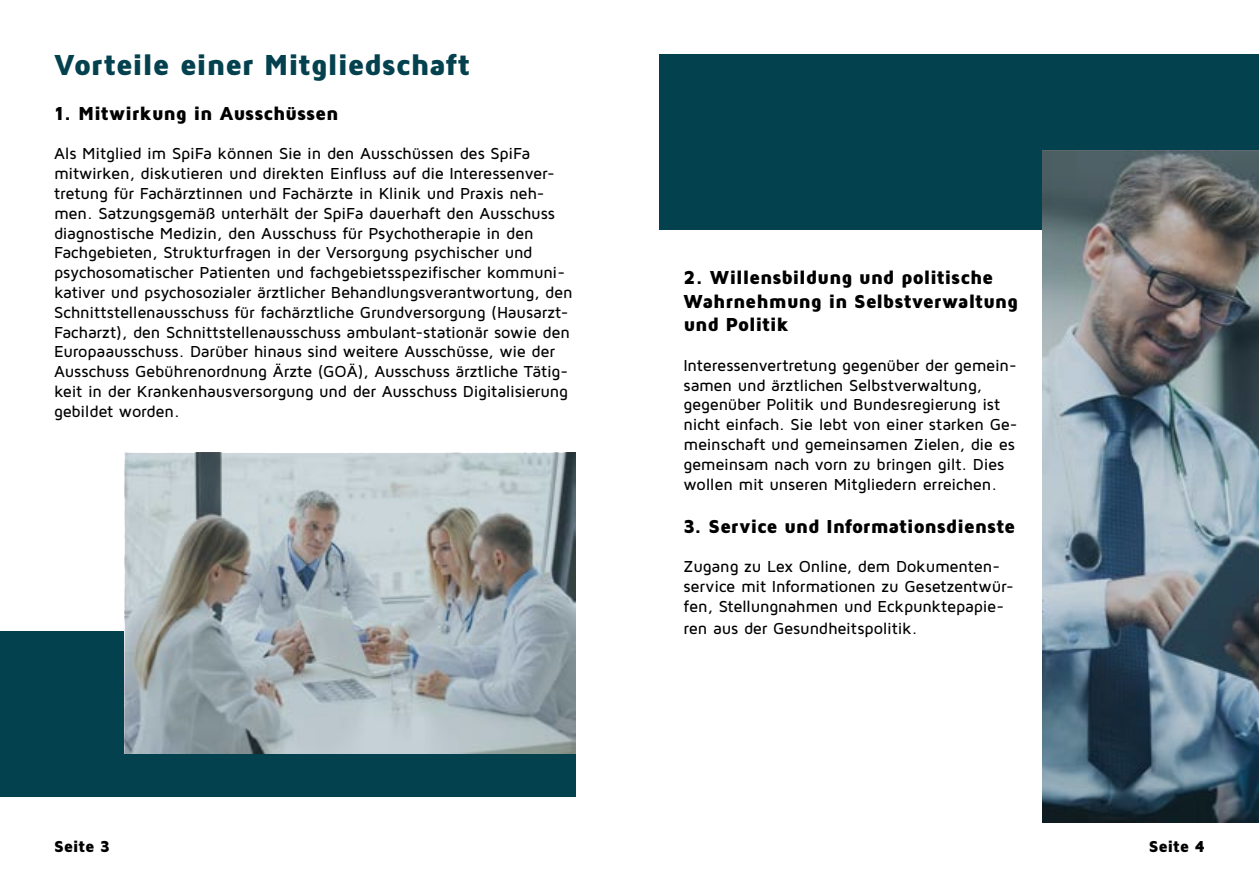
<style>
.page{position:relative;width:1259px;height:893px;background:#fff}
.page>*{position:absolute;margin:0;border:0;box-sizing:border-box;transform-origin:0 0}
.t1{font:900 30px "Maven Pro";letter-spacing:-.015em;color:#04414f}
.t2{font:900 19.5px/23.4px "Maven Pro";letter-spacing:-.015em;color:#000}
.t3{font:500 16.5px/19.8px "Maven Pro";letter-spacing:-.015em;color:#000}
.t4{font:900 16.5px "Maven Pro";letter-spacing:-.015em;color:#000}
</style>
<div class="page">
<div style="left:659px;top:54px;width:600px;height:176px;background:#04414f"></div>
<div style="left:0;top:631px;width:575px;height:166px;background:#04414f"></div>
<svg style="left:125px;top:453px;width:450px;height:301px;background:#a3adb0"></svg>
<img style="left:1042px;top:151px;width:217px;height:671px">
<h1 class="t1" style="left:54px;top:46px;width:417px">Vorteile einer Mitgliedschaft</h1>
<p class="t2" style="left:54px;top:101px;width:286px">1. Mitwirkung in Ausschüssen</p>
<p class="t3" style="left:54px;top:143px;width:520px">Als Mitglied im SpiFa können Sie in den Ausschüssen des SpiFa mitwirken, diskutieren und direkten Einfluss auf die Interessenver&shy;tretung für Fachärztinnen und Fachärzte in Klinik und Praxis neh&shy;men. Satzungsgemäß unterhält der SpiFa dauerhaft den Ausschuss diagnostische Medizin, den Ausschuss für Psychotherapie in den Fachgebieten, Strukturfragen in der Versorgung psychischer und psychosomatischer Patienten und fachgebietsspezifischer kommuni&shy;kativer und psychosozialer ärztlicher Behandlungsverantwortung, den Schnittstellenausschuss für fachärztliche Grundversorgung (Hausarzt-Facharzt), den Schnittstellenausschuss ambulant-stationär sowie den Europaausschuss. Darüber hinaus sind weitere Ausschüsse, wie der Ausschuss Gebührenordnung Ärzte (GOÄ), Ausschuss ärztliche Tätig&shy;keit in der Krankenhausversorgung und der Ausschuss Digitalisierung gebildet worden.</p>
<p class="t2" style="left:683px;top:265px;width:336px">2. Willensbildung und politische<br>Wahrnehmung in Selbstverwaltung und Politik</p>
<p class="t3" style="left:683px;top:355px;width:335px">Interessenvertretung gegenüber der gemein&shy;samen und ärztlichen Selbstverwaltung, gegenüber Politik und Bundesregierung ist nicht einfach. Sie lebt von einer starken Ge&shy;meinschaft und gemeinsamen Zielen, die es gemeinsam nach vorn zu bringen gilt. Dies wollen mit unseren Mitgliedern erreichen.</p>
<p class="t2" style="left:683px;top:514px;width:333px">3. Service und Informationsdienste</p>
<p class="t3" style="left:683px;top:556px;width:332px">Zugang zu Lex Online, dem Dokumenten&shy;service mit Informationen zu Gesetzentwür&shy;fen, Stellungnahmen und Eckpunktepapie-</p>
<p class="t3" style="left:683px;top:617px;width:236px">ren aus der Gesundheitspolitik.</p>
<p class="t4" style="left:54px;top:836px;width:57px">Seite 3</p>
<p class="t4" style="left:1148px;top:836px;width:58px">Seite 4</p>
</div>
